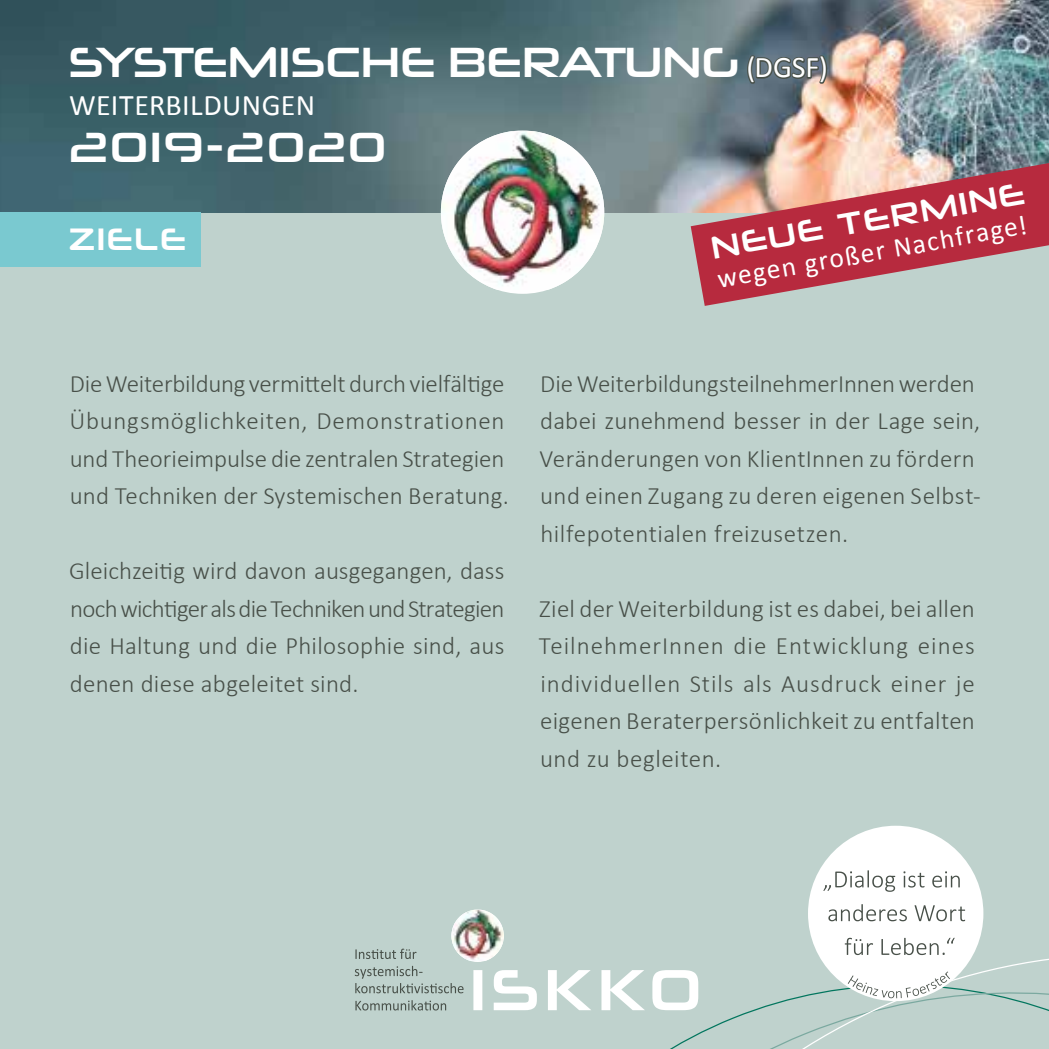
<style>
.page{position:relative;width:1049px;height:1049px;background:#bfd2cd}
.page>*{position:absolute;margin:0;border:0;box-sizing:border-box;transform-origin:0 0}
.t1{font:42.5px "Neuropolitical Rg";letter-spacing:.015em;color:#fff}
.t2{font:42.5px "Neuropolitical Rg";letter-spacing:.05em;color:#fff}
.t3{font:31.25px "Neuropolitical Rg";letter-spacing:.055em;color:#fff}
.t4{font:30px "Calibri";letter-spacing:.01em;color:#fff}
.t5{font:27.5px "Calibri";color:#fff}
.t6{font:300 25px/37.5px "Calibri";letter-spacing:.01em;color:#485049}
.s1{font-family:"Calibri";font-size:30px}
</style>
<div class="page">
<svg style="left:439px;top:871px;width:610px;height:178px"></svg>
<img style="left:0;top:0;width:1049px;height:213px">
<img style="left:451px;top:910px;width:53px;height:51px">
<svg style="left:473px;top:970px;width:225px;height:40px"></svg>
<svg style="left:355px;top:1000px;width:91px;height:10px"></svg>
<svg style="left:355px;top:966px;width:109px;height:27px"></svg>
<svg style="left:355px;top:948px;width:61px;height:11px"></svg>
<img style="left:441px;top:131px;width:163px;height:159px">
<svg style="left:691px;top:163px;width:358px;height:143px;fill:#b72a3e"></svg>
<div style="left:0;top:213px;width:200px;height:54px;background:#7ac9d0"></div>
<svg style="left:746px;top:46px;width:82px;height:46px;background:#626e73"></svg>
<div style="left:808px;top:826px;width:175px;height:175px;background:#fff;border-radius:50%"></div>
<svg style="left:845px;top:938px;width:110px;height:17px"></svg>
<svg style="left:828px;top:904px;width:137px;height:17px"></svg>
<svg style="left:823px;top:870px;width:137px;height:22px"></svg>
<svg style="left:848px;top:971px;width:102px;height:27px"></svg>
<h1 class="t1" style="left:69px;top:36px;width:760px">SYSTEMISCHE BERATUNG <span class="s1">(DGSF)</span></h1>
<p class="t4" style="left:69px;top:86px;width:247px">WEITERBILDUNGEN</p>
<h1 class="t2" style="left:69px;top:121px;width:319px">2019-2020</h1>
<p class="t3" style="left:69px;top:219px;width:119px">ZIELE</p>
<p class="t3" style="left:708px;top:228px;width:319px;rotate:-10deg">NEUE TERMINE</p>
<p class="t5" style="left:714px;top:262px;width:316px;rotate:-10deg">wegen großer Nachfrage!</p>
<p class="t6" style="left:70px;top:363px;width:441px">Die Weiterbildung vermittelt durch vielfältige Übungsmöglichkeiten, Demonstrationen und Theorieimpulse die zentralen Strategien und Techniken der Systemischen Beratung.</p>
<p class="t6" style="left:69px;top:551px;width:437px;text-align:justify">Gleichzeitig wird davon ausgegangen, dass noch wichtiger als die Techniken und Strategien die Haltung und die Philosophie sind, aus denen diese abgeleitet sind.</p>
<p class="t6" style="left:539px;top:363px;width:443px">Die WeiterbildungsteilnehmerInnen werden dabei zunehmend besser in der Lage sein, Veränderungen von KlientInnen zu fördern und einen Zugang zu deren eigenen Selbst&shy;hilfepotentialen freizusetzen.</p>
<p class="t6" style="left:539px;top:588px;width:438px;text-align:justify">Ziel der Weiterbildung ist es dabei, bei allen TeilnehmerInnen die Entwicklung eines individuellen Stils als Ausdruck einer je eigenen Beraterpersönlichkeit zu entfalten und zu begleiten.</p>
</div>
